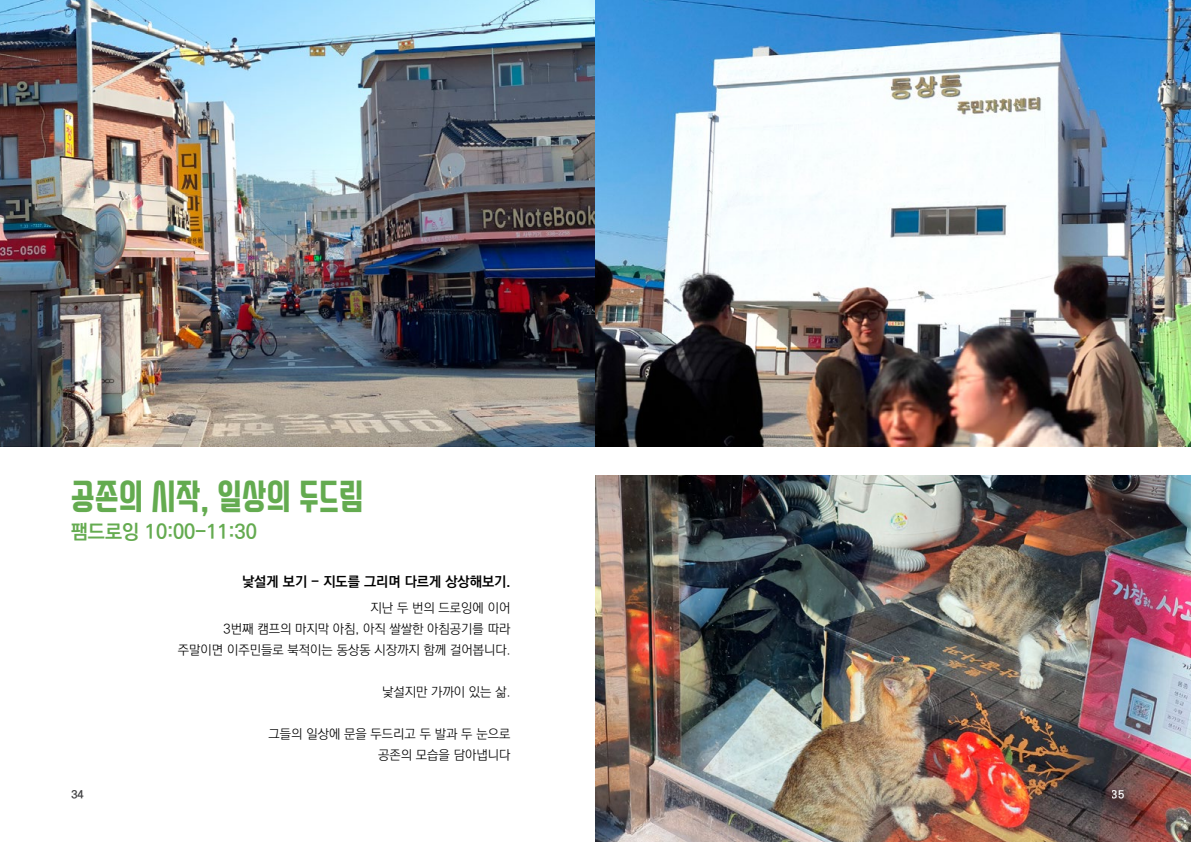
<style>
.page{position:relative;width:1191px;height:842px;background:#fff}
.page>*{position:absolute;margin:0;border:0;box-sizing:border-box;transform-origin:0 0}
.t1{font:40px "SD Swagger";color:#64ab50}
.t2{font:700 20px "Ko Pub World Dotum";color:#64ab50}
.t3{font:700 14px "Ko Pub World Dotum";color:#000}
.t4{font:300 13px/21px "Ko Pub World Dotum";color:#000;text-align:right}
.t5{font:700 11px "Ko Pub World Dotum";color:#404042}
.t6{font:700 11px "Ko Pub World Dotum";color:#fff}
</style>
<div class="page">
<img style="left:0;top:0;width:1191px;height:446px">
<img style="left:595px;top:476px;width:596px;height:366px">
<h1 class="t1" style="left:71px;top:477px;width:294px">공존의 시작, 일상의 두드림</h1>
<h2 class="t2" style="left:71px;top:518px;width:187px">팸드로잉 10:00-11:30</h2>
<p class="t5" style="left:71px;top:787px;width:14px">34</p>
<p class="t3" style="left:242px;top:572px;width:270px">낯설게 보기 - 지도를 그리며 다르게 상상해보기.</p>
<p class="t4" style="left:178px;top:598px;width:334px">지난 두 번의 드로잉에 이어<br>3번째 캠프의 마지막 아침, 아직 쌀쌀한 아침공기를 따라 주말이면 이주민들로 북적이는 동상동 시장까지 함께 걸어봅니다.</p>
<p class="t4" style="left:382px;top:682px;width:130px">낯설지만 가까이 있는 삶.</p>
<p class="t4" style="left:268px;top:724px;width:243px">그들의 일상에 문을 두드리고 두 발과 두 눈으로 공존의 모습을 담아냅니다</p>
<p class="t6" style="left:1111px;top:787px;width:14px">35</p>
</div>
